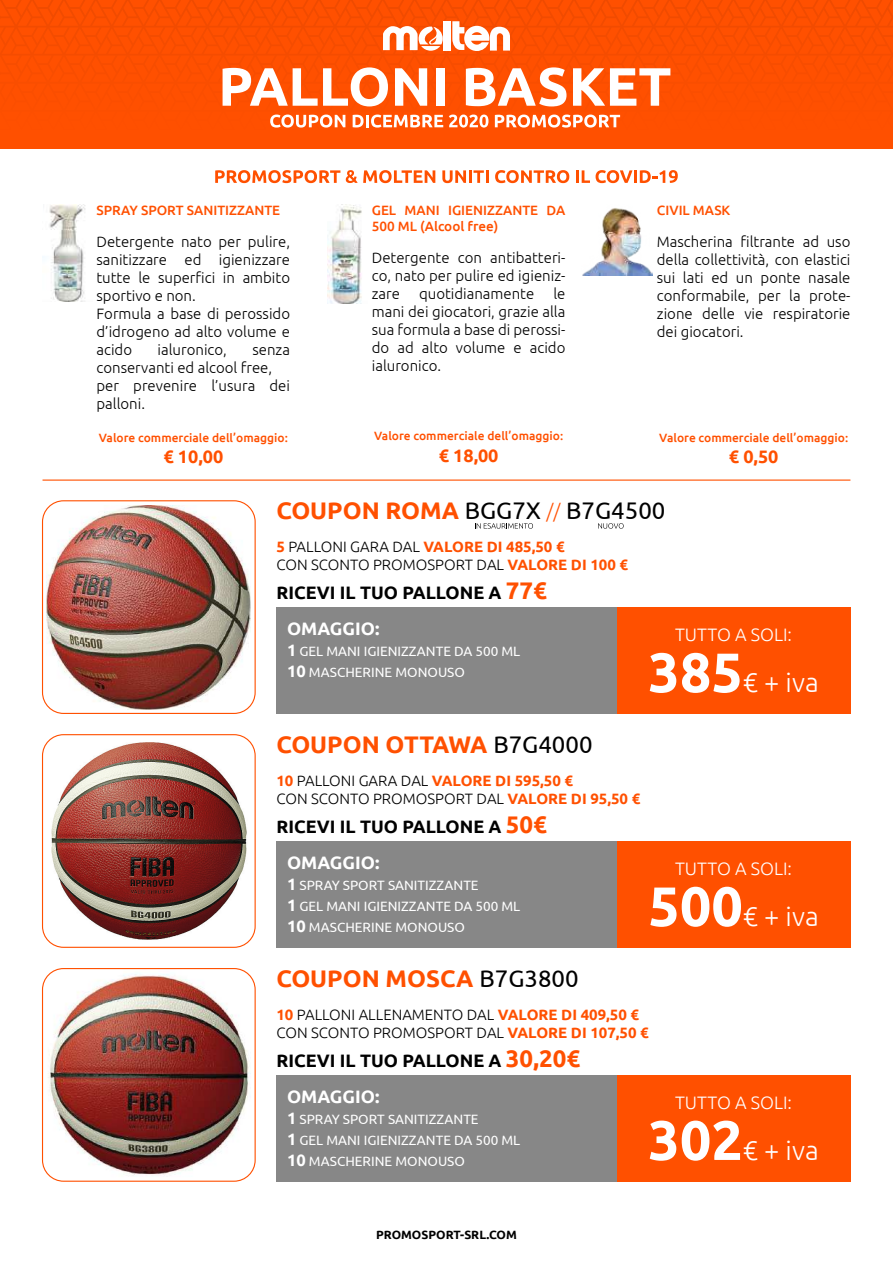
<style>
.page{position:relative;width:893px;height:1263px;background:#fff}
.page>*{position:absolute;margin:0;border:0;box-sizing:border-box;transform-origin:0 0}
.t1{font:300 27px "Ubuntu";color:#fff}
.t2{font:700 24px "Ubuntu";color:#ff5000}
.t3{font:24px "Ubuntu";color:#000}
.t4{font:700 18px "Ubuntu";color:#000}
.t5{font:300 18px "Ubuntu";color:#fff}
.t6{font:700 18px "Ubuntu";color:#fff}
.t7{font:700 18px "Ubuntu";color:#ff5000}
.t8{font:300 15px/18px "Ubuntu";color:#000}
.t9{font:13.5px/21px "Ubuntu";color:#fff}
.t10{font:500 13.5px/16.2px "Ubuntu";color:#ff5000}
.t11{font:500 12px "Ubuntu";color:#ff5000}
.t12{font:700 12px "Ubuntu";color:#000}
.s1{font-weight:700;color:#ff5000}
.s2{font-weight:300;font-size:19.5px;color:#ff5000}
.s3{font-size:24px;color:#ff5000}
.s4{font-weight:700;font-size:16.5px}
.s5{font-weight:700;font-size:55.5px}
.s6{font-weight:400;color:#000}
</style>
<div class="page">
<svg style="left:0;top:0;width:893px;height:149px;background:#fc4f00"></svg>
<img style="left:44px;top:968px;width:210px;height:212px">
<img style="left:44px;top:736px;width:210px;height:210px">
<img style="left:47px;top:505px;width:204px;height:204px">
<svg style="left:383px;top:26px;width:60px;height:25px"></svg>
<div style="left:444px;top:21px;width:7px;height:29px;background:#fff"></div>
<svg style="left:452px;top:21px;width:58px;height:30px"></svg>
<img style="left:582px;top:208px;width:71px;height:68px">
<img style="left:43px;top:204px;width:42px;height:98px">
<img style="left:328px;top:204px;width:34px;height:100px">
<svg style="left:215px;top:170px;width:125px;height:13px"></svg>
<svg style="left:346px;top:170px;width:89px;height:13px"></svg>
<svg style="left:442px;top:170px;width:46px;height:13px"></svg>
<svg style="left:495px;top:170px;width:74px;height:13px"></svg>
<svg style="left:576px;top:170px;width:14px;height:13px"></svg>
<svg style="left:596px;top:170px;width:82px;height:13px"></svg>
<hr style="left:43px;top:479px;width:807px;height:2px;background:#ff5000">
<div style="left:42px;top:500px;width:214px;height:214px;border:1px solid #ff5000;border-radius:21px"></div>
<svg style="left:475px;top:523px;width:58px;height:6px"></svg>
<svg style="left:598px;top:523px;width:26px;height:6px"></svg>
<div style="left:617px;top:607px;width:233px;height:106px;background:#ff5000"></div>
<div style="left:276px;top:607px;width:341px;height:106px;background:#878787"></div>
<div style="left:42px;top:734px;width:214px;height:214px;border:1px solid #ff5000;border-radius:21px"></div>
<div style="left:617px;top:841px;width:233px;height:106px;background:#ff5000"></div>
<div style="left:276px;top:841px;width:341px;height:106px;background:#878787"></div>
<div style="left:42px;top:968px;width:214px;height:214px;border:1px solid #ff5000;border-radius:21px"></div>
<div style="left:617px;top:1075px;width:233px;height:106px;background:#ff5000"></div>
<div style="left:276px;top:1075px;width:341px;height:106px;background:#878787"></div>
<svg style="left:223px;top:67px;width:165px;height:39px"></svg>
<svg style="left:395px;top:68px;width:32px;height:38px"></svg>
<div style="left:436px;top:68px;width:8px;height:38px;background:#fff"></div>
<svg style="left:466px;top:67px;width:100px;height:39px"></svg>
<svg style="left:573px;top:68px;width:97px;height:38px"></svg>
<svg style="left:270px;top:115px;width:75px;height:13px"></svg>
<svg style="left:353px;top:115px;width:90px;height:13px"></svg>
<svg style="left:449px;top:115px;width:39px;height:13px"></svg>
<svg style="left:495px;top:115px;width:125px;height:13px"></svg>
<p class="t10" style="left:96px;top:201px;width:185px">SPRAY SPORT SANITIZZANTE</p>
<p class="t8" style="left:96px;top:233px;width:195px">Detergente nato per pulire, sanitizzare ed igienizzare tutte le superfici in ambito sportivo e non.<br>Formula a base di perossido d’idrogeno ad alto volume e acido</p>
<p class="t8" style="left:158px;top:341px;width:71px">ialuronico,</p>
<p class="t8" style="left:96px;top:341px;width:195px;text-indent:156px">senza conservanti ed alcool free, per prevenire l’usura dei palloni.</p>
<p class="t11" style="left:99px;top:430px;width:191px">Valore commerciale dell’omaggio:</p>
<p class="t7" style="left:163px;top:446px;width:61px">€ 10,00</p>
<p class="t10" style="left:372px;top:201px;width:195px">GEL MANI IGIENIZZANTE DA<br>500 ML (Alcool free)</p>
<p class="t8" style="left:372px;top:249px;width:195px;text-align:justify">Detergente con antibatteri&shy;co, nato per pulire ed igieniz&shy;zare</p>
<p class="t8" style="left:372px;top:285px;width:195px;text-align:justify;text-indent:182px">le mani dei giocatori, grazie alla sua formula a base di perossi&shy;do ad alto volume e acido ialuronico.</p>
<p class="t8" style="left:419px;top:285px;width:117px">quotidianamente</p>
<p class="t11" style="left:374px;top:428px;width:191px">Valore commerciale dell’omaggio:</p>
<p class="t7" style="left:439px;top:444px;width:61px">€ 18,00</p>
<p class="t10" style="left:657px;top:201px;width:75px">CIVIL MASK</p>
<p class="t8" style="left:657px;top:233px;width:195px;text-align:justify">Mascherina filtrante ad uso della collettività, con elastici sui lati ed un ponte nasale conformabile, per la prote&shy;zione delle vie respiratorie dei giocatori.</p>
<p class="t11" style="left:659px;top:430px;width:191px">Valore commerciale dell’omaggio:</p>
<p class="t7" style="left:729px;top:446px;width:51px">€ 0,50</p>
<h2 class="t3" style="left:276px;top:496px;width:391px"><span class="s1">COUPON ROMA</span> BGG7X <span class="s2">//</span> B7G4500</h2>
<p class="t8" style="left:276px;top:538px;width:353px"><span class="s1">5</span> PALLONI GARA DAL <span class="s1">VALORE DI 485,50 €<br></span>CON SCONTO PROMOSPORT DAL <span class="s1">VALORE DI 100 €</span></p>
<p class="t4" style="left:276px;top:582px;width:272px">RICEVI IL TUO PALLONE A <span class="s3">77€</span></p>
<p class="t6" style="left:287px;top:618px;width:94px">OMAGGIO:</p>
<p class="t9" style="left:287px;top:640px;width:235px"><span class="s4">1</span> GEL MANI IGIENIZZANTE DA 500 ML<br><span class="s4">10</span> MASCHERINE MONOUSO</p>
<p class="t5" style="left:675px;top:624px;width:118px">TUTTO A SOLI:</p>
<h1 class="t1" style="left:648px;top:666px;width:172px"><span class="s5">385</span>€ + iva</h1>
<h2 class="t2" style="left:276px;top:730px;width:318px">COUPON OTTAWA <span class="s6">B7G4000</span></h2>
<p class="t8" style="left:276px;top:772px;width:365px"><span class="s1">10</span> PALLONI GARA DAL <span class="s1">VALORE DI 595,50 €<br></span>CON SCONTO PROMOSPORT DAL <span class="s1">VALORE DI 95,50 €</span></p>
<p class="t4" style="left:276px;top:816px;width:272px">RICEVI IL TUO PALLONE A <span class="s3">50€</span></p>
<p class="t6" style="left:287px;top:852px;width:94px">OMAGGIO:</p>
<p class="t9" style="left:287px;top:874px;width:235px"><span class="s4">1</span> SPRAY SPORT SANITIZZANTE<br><span class="s4">1</span> GEL MANI IGIENIZZANTE DA 500 ML<br><span class="s4">10</span> MASCHERINE MONOUSO</p>
<h2 class="t2" style="left:276px;top:964px;width:304px">COUPON MOSCA <span class="s6">B7G3800</span></h2>
<p class="t8" style="left:276px;top:1005px;width:374px"><span class="s1">10</span> PALLONI ALLENAMENTO DAL <span class="s1">VALORE DI 409,50 €<br></span>CON SCONTO PROMOSPORT DAL <span class="s1">VALORE DI 107,50 €</span></p>
<p class="t4" style="left:276px;top:1050px;width:305px">RICEVI IL TUO PALLONE A <span class="s3">30,20€</span></p>
<p class="t5" style="left:675px;top:858px;width:118px">TUTTO A SOLI:</p>
<h1 class="t1" style="left:648px;top:900px;width:172px"><span class="s5">500</span>€ + iva</h1>
<p class="t6" style="left:287px;top:1086px;width:94px">OMAGGIO:</p>
<p class="t9" style="left:287px;top:1108px;width:235px"><span class="s4">1</span> SPRAY SPORT SANITIZZANTE<br><span class="s4">1</span> GEL MANI IGIENIZZANTE DA 500 ML<br><span class="s4">10</span> MASCHERINE MONOUSO</p>
<p class="t12" style="left:376px;top:1227px;width:142px">PROMOSPORT-SRL.COM</p>
<p class="t5" style="left:675px;top:1092px;width:118px">TUTTO A SOLI:</p>
<h1 class="t1" style="left:648px;top:1134px;width:172px"><span class="s5">302</span>€ + iva</h1>
</div>
